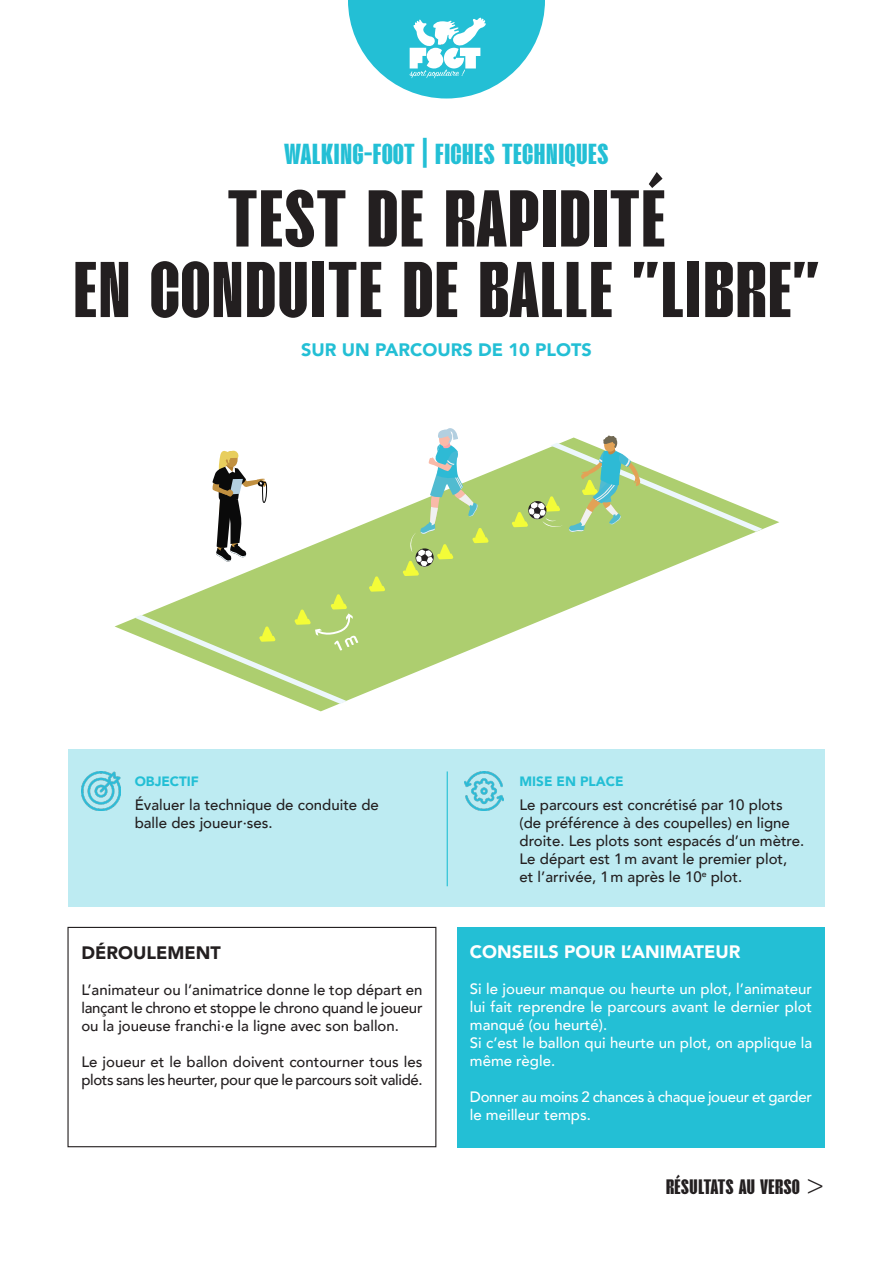
<style>
.page{position:relative;width:893px;height:1263px;background:#fff}
.page>*{position:absolute;margin:0;border:0;box-sizing:border-box;transform-origin:0 0}
.Style_de_paragraphe_1{font:75px "Avaboca";color:#231f20}
.Style_de_paragraphe_1-2{font:73.5px "Avaboca";color:#231f20}
.Style_de_paragraphe_1-3{font:27px "Avaboca";color:#23bfd5}
.Style_de_paragraphe_1-4{font:19.5px "Avaboca";color:#231f20}
.Style_de_paragraphe_1-5{font:900 18px "Avenir";color:#fff}
.Style_de_paragraphe_1-6{font:900 18px "Avenir";color:#23bfd5}
.Style_de_paragraphe_1-7{font:900 18px "Avenir";color:#231f20}
.Style_de_paragraphe_1-8{font:500 15px/18px "Avenir";color:#231f20}
.Style_de_paragraphe_1-9{font:500 15px/18px "Avenir";color:#fff;text-align:justify}
.Style_de_paragraphe_1-10{font:500 15px/18px "Avenir";letter-spacing:-.025em;color:#231f20}
.Style_de_paragraphe_1-11{font:500 15px/18px "Avenir";letter-spacing:-.02em;color:#fff}
.Style_de_paragraphe_1-12{font:900 13.5px "Avenir";color:#23bfd5}
.s1{font-family:"Avenir";font-weight:300;font-size:28.5px}
</style>
<div class="page">
<div style="left:68px;top:749px;width:757px;height:157px;background:#bdebf2"></div>
<div style="left:67px;top:927px;width:369px;height:220px;border:1px solid #231f20"></div>
<hr style="left:447px;top:771px;width:1px;height:115px;background:#23bfd5">
<img style="left:82px;top:771px;width:39px;height:39px">
<img style="left:464px;top:771px;width:39px;height:39px">
<div style="left:457px;top:927px;width:368px;height:220px;background:#23bfd5"></div>
<svg style="left:115px;top:463px;width:664px;height:248px"></svg>
<svg style="left:369px;top:576px;width:16px;height:16px"></svg>
<svg style="left:511px;top:435px;width:252px;height:97px"></svg>
<svg style="left:135px;top:594px;width:223px;height:110px"></svg>
<svg style="left:402px;top:428px;width:87px;height:148px"></svg>
<svg style="left:211px;top:450px;width:56px;height:112px"></svg>
<svg style="left:348px;top:0;width:197px;height:99px"></svg>
<p class="Style_de_paragraphe_1-3" style="left:284px;top:137px;width:326px">WALKING-FOOT | FICHES TECHNIQUES</p>
<p class="Style_de_paragraphe_1" style="left:227px;top:172px;width:441px">TEST DE RAPIDITÉ</p>
<p class="Style_de_paragraphe_1-2" style="left:72px;top:244px;width:749px">EN CONDUITE DE BALLE "LIBRE"</p>
<p class="Style_de_paragraphe_1-6" style="left:301px;top:334px;width:292px">SUR UN PARCOURS DE 10 PLOTS</p>
<p class="Style_de_paragraphe_1-12" style="left:135px;top:770px;width:66px">OBJECTIF</p>
<p class="Style_de_paragraphe_1-8" style="left:135px;top:795px;width:246px">Évaluer la technique de conduite de balle des joueur·ses.</p>
<p class="Style_de_paragraphe_1-7" style="left:81px;top:937px;width:141px">DÉROULEMENT</p>
<p class="Style_de_paragraphe_1-8" style="left:81px;top:980px;width:343px;text-align:justify">L’animateur ou l’animatrice donne le top départ en lançant le chrono et stoppe le chrono quand le joueur ou la joueuse franchi·e la ligne avec son ballon.</p>
<p class="Style_de_paragraphe_1-10" style="left:81px;top:1052px;width:343px">Le joueur et le ballon doivent contourner tous les plots sans les heurter, pour que le parcours soit validé.</p>
<p class="Style_de_paragraphe_1-12" style="left:519px;top:770px;width:106px">MISE EN PLACE</p>
<p class="Style_de_paragraphe_1-8" style="left:519px;top:795px;width:286px">Le parcours est concrétisé par 10 plots (de préférence à des coupelles) en ligne droite. Les plots sont espacés d’un mètre.</p>
<p class="Style_de_paragraphe_1-8" style="left:519px;top:849px;width:269px">Le départ est 1m avant le premier plot,</p>
<p class="Style_de_paragraphe_1-8" style="left:519px;top:867px;width:224px">et l’arrivée, 1m après le 10<sup>e</sup> plot.</p>
<p class="Style_de_paragraphe_1-5" style="left:470px;top:936px;width:272px">CONSEILS POUR L’ANIMATEUR</p>
<p class="Style_de_paragraphe_1-9" style="left:470px;top:978px;width:344px">Si le joueur manque ou heurte un plot, l’animateur lui fait reprendre le parcours avant le dernier plot manqué (ou heurté).</p>
<p class="Style_de_paragraphe_1-9" style="left:470px;top:1032px;width:344px">Si c’est le ballon qui heurte un plot, on applique la même règle.</p>
<p class="Style_de_paragraphe_1-11" style="left:470px;top:1086px;width:344px">Donner au moins 2 chances à chaque joueur et garder le meilleur temps.</p>
<p class="Style_de_paragraphe_1-4" style="left:666px;top:1174px;width:161px">RÉSULTATS AU VERSO <span class="s1">&gt;</span></p>
</div>
